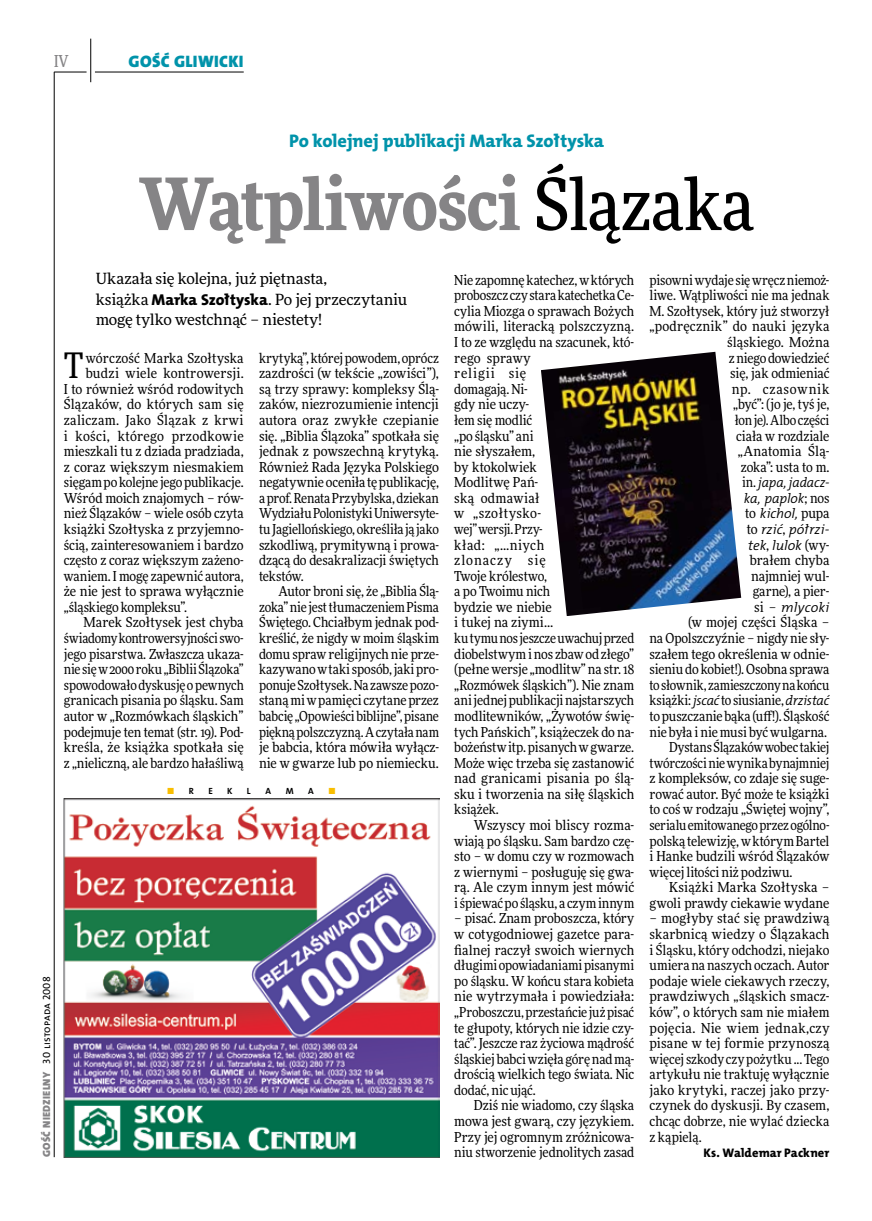
<style>
.page{position:relative;width:872px;height:1221px;background:#fff}
.page>*{position:absolute;margin:0;border:0;box-sizing:border-box;transform-origin:0 0}
.t1{font:900 72px "Freeday Narrow";letter-spacing:-.015em;color:#858486}
.t2{font:35.25px "Freeday Narrow News";color:#000}
.t3{font:18.3px "The Mix HP8 Ex Bld";letter-spacing:-.005em;color:#0093aa}
.t4{font:16.65px "The Mix HP9 Blk";letter-spacing:.02em;color:#0093aa}
.t5{font:500 16.5px "Freeday Narrow";color:#858486;scale:.9 1}
.t6{font:15.45px/20.4px "Freeday News";letter-spacing:-.005em;color:#000}
.t7{font:13.8px/15.6px "Freeday Narrow News";color:#000;text-align:justify}
.t8{font:13.8px/15.6px "The Mix HP4 Se Lig IT";color:#000;text-align:center}
.t9{font:13.8px "Freeday Narrow News";letter-spacing:.02em;color:#000}
.t10{font:12.45px "The Mix HP8 Ex Bld";letter-spacing:.01em;color:#000}
.t11{font:10.5px "The Mix HP5 Plain";letter-spacing:.015em;color:#000}
.t12{font:9px "The Mix HP7 Bld";color:#000}
.t13{font:9px "The Mix HP7 Bld";color:#f9be00}
.s1{font-family:"The Mix HP9 Blk";color:#858486}
.s2{font-weight:500;color:#000}
.s3{font-family:"The Mix HP8 Ex Bld";font-size:15.75px}
.s4{color:#000}
.s5{font-family:"Freeday Narrow News"}
.s6{font-family:"The Mix HP4 Se Lig IT"}
</style>
<div class="page">
<hr style="left:54px;top:72px;width:1px;height:1085px;background:#000">
<hr style="left:90px;top:39px;width:1px;height:43px;background:#000">
<hr style="left:54px;top:72px;width:33px;height:1px;background:#000">
<hr style="left:95px;top:72px;width:149px;height:1px;background:#000">
<img style="left:541px;top:352px;width:200px;height:264px">
<img style="left:63px;top:798px;width:376px;height:359px">
<p class="t5" style="left:54px;top:50px;width:17px">IV</p>
<p class="t4" style="left:129px;top:50px;width:116px">GOŚĆ GLIWICKI</p>
<p class="t11" style="left:40px;top:1156px;width:182px;rotate:-90deg"><span class="s1">GOŚĆ NIEDZIELNY</span> 30 listopada 2008</p>
<h3 class="t3" style="left:289px;top:129px;width:316px">Po kolejnej publikacji Marka Szołtyska</h3>
<h1 class="t1" style="left:139px;top:157px;width:617px">Wątpliwości <span class="s2">Ślązaka</span></h1>
<p class="t6" style="left:96px;top:268px;width:313px">Ukazała się kolejna, już piętnasta,<br>książka <span class="s3">Marka Szołtyska</span>. Po jej przeczytaniu mogę tylko westchnąć – niestety!</p>
<h2 class="t2" style="left:64px;top:344px;width:21px">T</h2>
<p class="t7" style="left:86px;top:350px;width:159px">wórczość Marka Szołtyska</p>
<p class="t7" style="left:86px;top:365px;width:160px">budzi wiele kontrowersji.</p>
<p class="t7" style="left:64px;top:381px;width:181px">I to również wśród rodowitych</p>
<p class="t7" style="left:64px;top:396px;width:181px">Ślązaków, do których sam się</p>
<p class="t7" style="left:64px;top:412px;width:181px">zaliczam. Jako Ślązak z krwi</p>
<p class="t9" style="left:64px;top:427px;width:181px">i kości, którego przodkowie</p>
<p class="t7" style="left:64px;top:443px;width:181px">mieszkali tu z dziada pradziada,</p>
<p class="t7" style="left:64px;top:459px;width:181px">z coraz większym niesmakiem</p>
<p class="t7" style="left:64px;top:474px;width:181px">sięgam pokolejne jego publikacje.</p>
<p class="t7" style="left:64px;top:490px;width:181px">Wśród moich znajomych – rów-</p>
<p class="t7" style="left:64px;top:505px;width:181px">nież Ślązaków – wiele osób czyta</p>
<p class="t7" style="left:64px;top:521px;width:181px">książki Szołtyska z przyjemno-</p>
<p class="t7" style="left:64px;top:536px;width:181px">ścią, zainteresowaniem i bardzo</p>
<p class="t7" style="left:64px;top:552px;width:181px">często z coraz większym zażeno-</p>
<p class="t7" style="left:64px;top:568px;width:181px">waniem. I mogę zapewnić autora,</p>
<p class="t7" style="left:64px;top:583px;width:181px">że nie jest to sprawa wyłącznie</p>
<p class="t7" style="left:64px;top:599px;width:125px">„śląskiego kompleksu”.</p>
<p class="t7" style="left:83px;top:614px;width:162px">Marek Szołtysek jest chyba</p>
<p class="t7" style="left:64px;top:630px;width:181px">świadomy kontrowersyjności swo-</p>
<p class="t7" style="left:64px;top:645px;width:181px">jego pisarstwa. Zwłaszcza ukaza-</p>
<p class="t7" style="left:64px;top:661px;width:181px">nie się w2000 roku „Biblii Ślązoka”</p>
<p class="t7" style="left:64px;top:677px;width:181px">spowodowało dyskusję opewnych</p>
<p class="t7" style="left:64px;top:692px;width:181px">granicach pisania po śląsku. Sam</p>
<p class="t7" style="left:64px;top:708px;width:181px">autor w „Rozmówkach śląskich”</p>
<p class="t7" style="left:64px;top:723px;width:181px">podejmuje ten temat (str. 19). Pod-</p>
<p class="t7" style="left:64px;top:739px;width:181px">kreśla, że książka spotkała się</p>
<p class="t7" style="left:64px;top:754px;width:181px">z „nieliczną, ale bardzo hałaśliwą</p>
<p class="t7" style="left:259px;top:350px;width:181px">krytyką”, której powodem, oprócz zazdrości (w tekście „zowiści”), są trzy sprawy: kompleksy Ślą&shy;zaków, niezrozumienie intencji autora oraz zwykłe czepianie się. „Biblia Ślązoka” spotkała się jednak z powszechną krytyką.<br>Również Rada Języka Polskiego negatywnie oceniła tępublikację, aprof.Renata Przybylska, dziekan Wydziału Polonistyki Uniwersyte&shy;tu Jagiellońskiego, określiła ją jako szkodliwą, prymitywną i prowa&shy;dzącą do desakralizacji świętych tekstów.</p>
<p class="t7" style="left:259px;top:583px;width:181px;text-indent:20px">Autor broni się, że „Biblia Ślą&shy;zoka” nie jesttłumaczeniem Pisma Świętego. Chciałbym jednak pod&shy;kreślić, że nigdy w moim śląskim domu spraw religijnych nie prze&shy;kazywano wtaki sposób, jaki pro&shy;ponuje Szołtysek. Na zawsze pozo&shy;staną miwpamięci czytane przez babcię „Opowieści biblijne”, pisane piękną polszczyzną. Aczytała nam je babcia, która mówiła wyłącz&shy;nie w gwarze lub po niemiecku.</p>
<p class="t13" style="left:167px;top:785px;width:28px">■ <span class="s4">R</span></p>
<p class="t12" style="left:208px;top:785px;width:6px">E</p>
<p class="t12" style="left:227px;top:785px;width:6px">K</p>
<p class="t12" style="left:247px;top:785px;width:5px">L</p>
<p class="t12" style="left:265px;top:785px;width:18px">AMA</p>
<p class="t13" style="left:328px;top:785px;width:9px">■</p>
<p class="t7" style="left:454px;top:272px;width:181px;text-align:left">Nie zapomnę katechez, wktórych proboszcz czystara katechetka Ce&shy;cylia Miozga o sprawach Bożych mówili, literacką polszczyzną.<br>I to ze względu na szacunek, któ&shy;rego sprawy<br>religii się<br>domagają. Ni-<br>gdy nie uczy-<br>łem się modlić<br>„po śląsku” ani<br>nie słyszałem,<br>by ktokolwiek<br>Modlitwę Pań-<br>ską odmawiał<br>w „szołtysko-<br>wej” wersji. Przy-<br>kład: „…niych<br>zlonaczy się<br>Twoje królestwo,<br>a po Twoimu nich<br>bydzie we niebie<br>i tukej na ziymi…<br>kutymu nos jeszcze uwachuj przed diobelstwym i nos zbaw od złego” (pełne wersje „modlitw” na str. 18 „Rozmówek śląskich”). Nie znam ani jednej publikacji najstarszych modlitewników, „Żywotów świę&shy;tych Pańskich”, książeczek do na&shy;bożeństw itp. pisanych wgwarze.<br>Może więc trzeba się zastanowić nad granicami pisania po ślą&shy;sku i tworzenia na siłę śląskich książek.</p>
<p class="t7" style="left:454px;top:817px;width:181px;text-indent:20px">Wszyscy moi bliscy rozma&shy;wiają po śląsku. Sam bardzo czę&shy;sto – w domu czy w rozmowach z wiernymi – posługuję się gwa&shy;rą. Ale czym innym jest mówić iśpiewać pośląsku, a czym innym</p>
<p class="t7" style="left:454px;top:910px;width:181px">– pisać. Znam proboszcza, który w cotygodniowej gazetce para&shy;fialnej raczył swoich wiernych długimi opowiadaniami pisanymi po śląsku. W końcu stara kobieta nie wytrzymała i powiedziała: „Proboszczu, przestańcie jużpisać te głupoty, których nie idzie czy&shy;tać”. Jeszcze raz życiowa mądrość śląskiej babci wzięła górę nad mą&shy;drością wielkich tego świata. Nic dodać, nic ująć.</p>
<p class="t7" style="left:454px;top:1097px;width:181px;text-indent:20px">Dziś nie wiadomo, czy śląska mowa jest gwarą, czy językiem.<br>Przy jej ogromnym zróżnicowa&shy;niu stworzenie jednolitych zasad</p>
<p class="t7" style="left:649px;top:272px;width:181px;text-align:right">pisowni wydaje się wręcz niemoż&shy;liwe. Wątpliwości nie ma jednak<br>M. Szołtysek, który już stworzył „podręcznik” do nauki języka śląskiego. Można<br>zniego dowiedzieć<br>się, jak odmieniać<br>np. czasownik<br>„być”: (jo je, tyś je,<br>łon je). Albo części<br>ciała w rozdziale<br>„Anatomia Ślą-<br>zoka”: usta to m.</p>
<p class="t8" style="left:742px;top:475px;width:89px"><span class="s5">in.</span> japa, jadacz&shy;ka, paplok<span class="s5">; nos to</span> kichol, <span class="s5">pupa to</span> rzić<span class="s5">,</span> półrzi&shy;tek<span class="s5">,</span> lulok <span class="s5">(wy-</span></p>
<p class="t7" style="left:749px;top:552px;width:81px">brałem chyba najmniej wul&shy;garne), a pier-</p>
<p class="t8" style="left:754px;top:599px;width:77px"><span class="s5">si –</span> mlycoki</p>
<p class="t7" style="left:688px;top:614px;width:143px">(w mojej części Śląska –</p>
<p class="t7" style="left:649px;top:630px;width:181px">na Opolszczyźnie – nigdy nie sły-</p>
<p class="t7" style="left:649px;top:645px;width:181px">szałem tego określenia w odnie-</p>
<p class="t7" style="left:649px;top:661px;width:181px">sieniu do kobiet!). Osobna sprawa</p>
<p class="t7" style="left:649px;top:677px;width:181px">tosłownik, zamieszczony nakońcu</p>
<p class="t7" style="left:649px;top:692px;width:181px">książki: <span class="s6">jscać</span> tosiusianie, <span class="s6">drzistać</span></p>
<p class="t7" style="left:649px;top:708px;width:181px">topuszczanie bąka (uff!). Śląskość</p>
<p class="t7" style="left:649px;top:723px;width:179px">nie była i niemusi być wulgarna.</p>
<p class="t7" style="left:669px;top:739px;width:162px">Dystans Ślązaków wobec takiej</p>
<p class="t7" style="left:649px;top:754px;width:181px">twórczości niewynika bynajmniej</p>
<p class="t7" style="left:649px;top:770px;width:181px">z kompleksów, co zdaje się suge-</p>
<p class="t7" style="left:649px;top:786px;width:181px">rować autor. Być może te książki</p>
<p class="t7" style="left:649px;top:801px;width:181px">to coś w rodzaju „Świętej wojny”,</p>
<p class="t7" style="left:649px;top:817px;width:181px">serialu emitowanego przez ogólno-</p>
<p class="t7" style="left:649px;top:832px;width:181px">polską telewizję, wktórym Bartel</p>
<p class="t7" style="left:649px;top:848px;width:182px">i Hanke budzili wśród Ślązaków</p>
<p class="t7" style="left:649px;top:863px;width:144px">więcej litości niż podziwu.</p>
<p class="t9" style="left:669px;top:878px;width:162px">Książki Marka Szołtyska –</p>
<p class="t7" style="left:649px;top:895px;width:181px">gwoli prawdy ciekawie wydane</p>
<p class="t7" style="left:649px;top:910px;width:181px">– mogłyby stać się prawdziwą skarbnicą wiedzy o Ślązakach i Śląsku, który odchodzi, niejako umiera na naszych oczach. Autor podaje wiele ciekawych rzeczy, prawdziwych „śląskich smacz&shy;ków”, o których sam nie miałem pojęcia. Nie wiem jednak,czy pisane w tej formie przynoszą więcej szkody czy pożytku ... Tego artykułu nie traktuję wyłącznie jako krytyki, raczej jako przy&shy;czynek do dyskusji. By czasem, chcąc dobrze, nie wylać dziecka z kąpielą.</p>
<p class="t10" style="left:703px;top:1144px;width:127px">Ks. Waldemar Packner</p>
</div>
